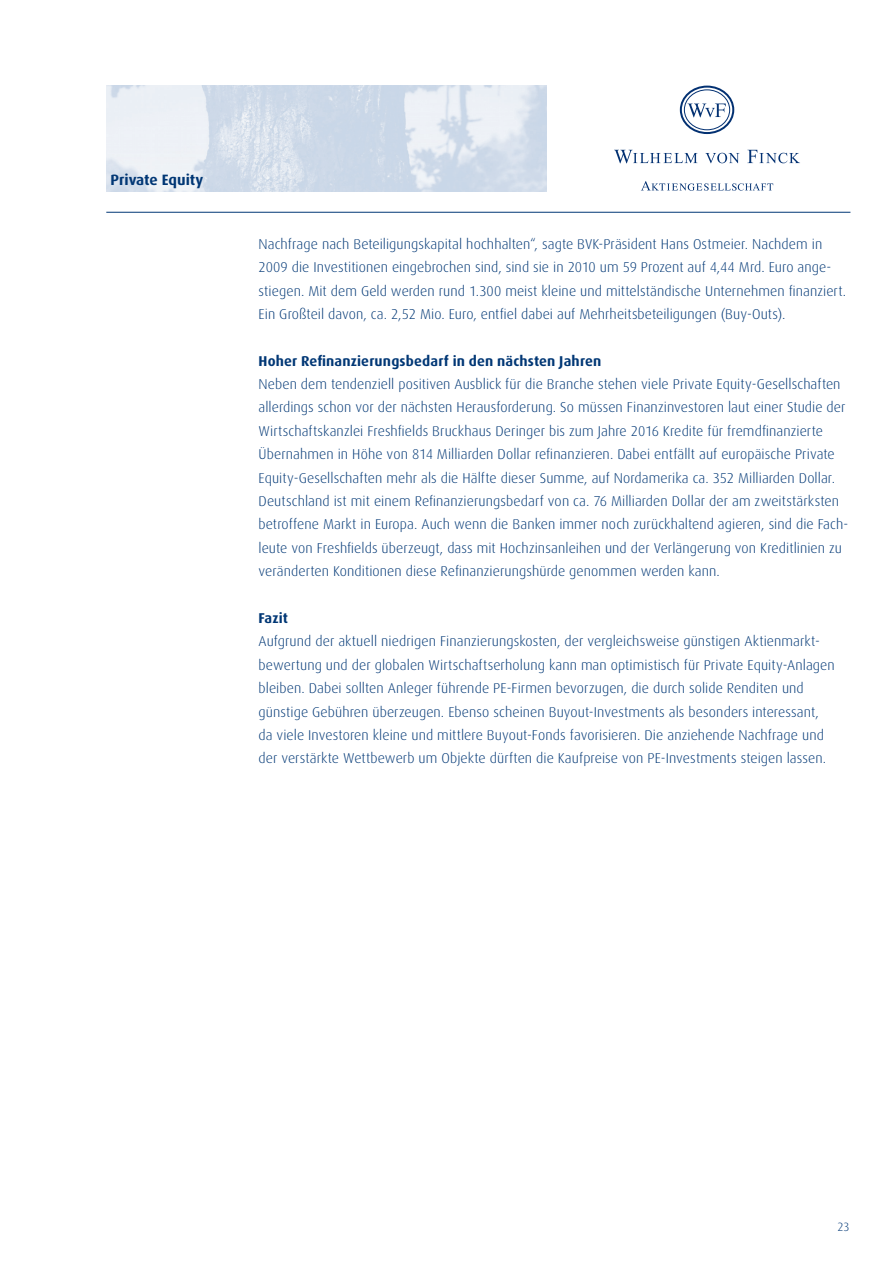
<style>
.page{position:relative;width:893px;height:1263px;background:#fff}
.page>*{position:absolute;margin:0;border:0;box-sizing:border-box;transform-origin:0 0}
.t1{font:700 15px "Dax";color:#013775}
.t2{font:300 14.25px/23.4px "Dax";letter-spacing:.005em;color:#013775}
.t3{font:700 14.25px "Dax";letter-spacing:.01em;color:#013775}
.t4{font:300 12px "Dax";color:#013775}
</style>
<div class="page">
<svg style="left:688px;top:104px;width:38px;height:13px"></svg>
<div style="left:680px;top:86px;width:54px;height:48px;border:2px solid #033172;border-radius:50%"></div>
<div style="left:684px;top:89px;width:46px;height:41px;border:1px solid #033172;border-radius:50%"></div>
<svg style="left:614px;top:150px;width:83px;height:13px"></svg>
<svg style="left:705px;top:153px;width:34px;height:10px"></svg>
<svg style="left:747px;top:150px;width:53px;height:13px"></svg>
<svg style="left:641px;top:181px;width:132px;height:10px"></svg>
<hr style="left:106px;top:212px;width:744px;height:1px;background:#013775">
<img style="left:107px;top:85px;width:439px;height:107px">
<p class="t1" style="left:111px;top:174px;width:94px">Private Equity</p>
<p class="t2" style="left:259px;top:233px;width:589px">Nachfrage nach Beteiligungskapital hochhalten“, sagte BVK-Präsident Hans Ostmeier. Nachdem in 2009 die Investitionen eingebrochen sind, sind sie in 2010 um 59 Prozent auf 4,44 Mrd. Euro ange&shy;stiegen. Mit dem Geld werden rund 1.300 meist kleine und mittelständische Unternehmen finanziert.<br>Ein Großteil davon, ca. 2,52 Mio. Euro, entfiel dabei auf Mehrheitsbeteiligungen (Buy-Outs).</p>
<p class="t3" style="left:259px;top:355px;width:344px">Hoher Refinanzierungsbedarf in den nächsten Jahren</p>
<p class="t2" style="left:259px;top:373px;width:591px">Neben dem tendenziell positiven Ausblick für die Branche stehen viele Private Equity-Gesellschaften allerdings schon vor der nächsten Herausforderung. So müssen Finanzinvestoren laut einer Studie der Wirtschaftskanzlei Freshfields Bruckhaus Deringer bis zum Jahre 2016 Kredite für fremdfinanzierte Übernahmen in Höhe von 814 Milliarden Dollar refinanzieren. Dabei entfällt auf europäische Private Equity-Gesellschaften mehr als die Hälfte dieser Summe, auf Nordamerika ca. 352 Milliarden Dollar.<br>Deutschland ist mit einem Refinanzierungsbedarf von ca. 76 Milliarden Dollar der am zweitstärksten betroffene Markt in Europa. Auch wenn die Banken immer noch zurückhaltend agieren, sind die Fach&shy;leute von Freshfields überzeugt, dass mit Hochzinsanleihen und der Verlängerung von Kreditlinien zu veränderten Konditionen diese Refinanzierungshürde genommen werden kann.</p>
<p class="t3" style="left:259px;top:612px;width:31px">Fazit</p>
<p class="t2" style="left:259px;top:631px;width:578px">Aufgrund der aktuell niedrigen Finanzierungskosten, der vergleichsweise günstigen Aktienmarkt&shy;bewertung und der globalen Wirtschaftserholung kann man optimistisch für Private Equity-Anlagen bleiben. Dabei sollten Anleger führende PE-Firmen bevorzugen, die durch solide Renditen und günstige Gebühren überzeugen. Ebenso scheinen Buyout-Investments als besonders interessant, da viele Investoren kleine und mittlere Buyout-Fonds favorisieren. Die anziehende Nachfrage und der verstärkte Wettbewerb um Objekte dürften die Kaufpreise von PE-Investments steigen lassen.</p>
<p class="t4" style="left:837px;top:1222px;width:14px">23</p>
</div>
